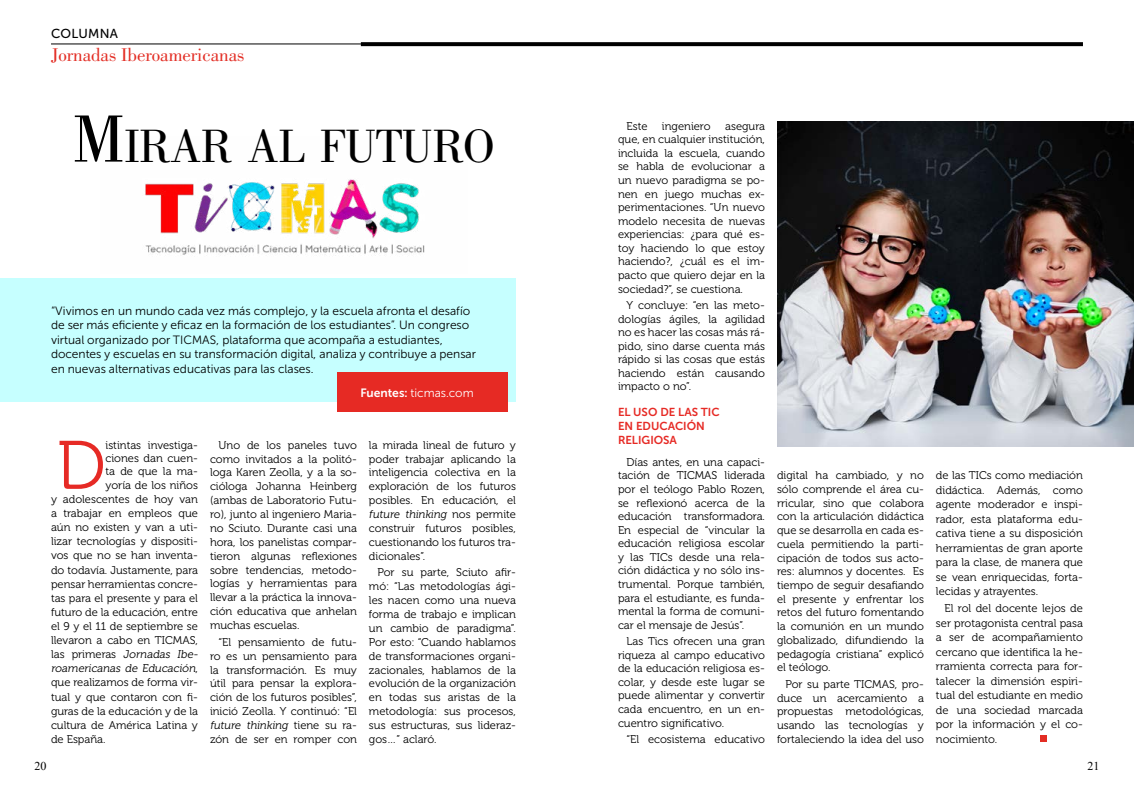
<style>
.page{position:relative;width:1134px;height:794px;background:#fff}
.page>*{position:absolute;margin:0;border:0;box-sizing:border-box;transform-origin:0 0}
.t1{font:68.4px "Museo 300";color:#e62a25}
.t2{font:48.3px "Bodoni Std";letter-spacing:-.03em;color:#000}
.t3{font:19px "Bodoni Std";color:#e32d24}
.t4{font:13px "Museo Sans 500";letter-spacing:.02em;color:#000}
.t5{font:12px/14.5px "Museo Sans Cyrl W03 300";color:#000}
.t6{font:12px "Museo Sans Cyrl W03 300";color:#fff}
.t7{font:12px "Times New Roman";color:#000}
.t8{font:11.5px/14px "Museo Sans Cyrl W03 700";color:#e62a25}
.t9{font:11.2px/13.9px "Museo 300";color:#000;text-align:justify}
.t10{font:italic 11.2px "Museo 300";color:#000}
.s1{font-size:69px}
.s2{font-family:"Museo Sans Cyrl W03 700"}
.s3{font-style:normal}
.s4{font-style:italic}
</style>
<div class="page">
<div style="left:0;top:278px;width:516px;height:124px;background:#c6ffff"></div>
<hr style="left:51px;top:44px;width:442px;height:1px;background:#000">
<svg style="left:361px;top:42px;width:722px;height:4px;background:#0a0a0a"></svg>
<div style="left:337px;top:373px;width:170px;height:39px;background:#e62a24"></div>
<div style="left:1040px;top:735px;width:7px;height:6px;background:#e32d24"></div>
<img style="left:145px;top:179px;width:280px;height:77px">
<img style="left:777px;top:121px;width:357px;height:325px">
<p class="t4" style="left:51px;top:27px;width:69px">COLUMNA</p>
<h3 class="t3" style="left:51px;top:44px;width:195px">Jornadas Iberoamericanas</h3>
<h2 class="t2" style="left:72px;top:119px;width:425px"><span class="s1">M</span>IRAR AL FUTURO</h2>
<p class="t5" style="left:51px;top:303px;width:427px">“Vivimos en un mundo cada vez más complejo, y la escuela afronta el desafío de ser más eficiente y eficaz en la formación de los estudiantes”. Un congreso virtual organizado por TICMAS, plataforma que acompaña a estudiantes, docentes y escuelas en su transformación digital, analiza y contribuye a pensar en nuevas alternativas educativas para las clases.</p>
<p class="t6" style="left:360px;top:386px;width:115px"><span class="s2">Fuentes:</span> ticmas.com</p>
<h1 class="t1" style="left:57px;top:428px;width:50px">D</h1>
<p class="t9" style="left:106px;top:438px;width:94px">istintas investiga-</p>
<p class="t9" style="left:106px;top:451px;width:94px">ciones dan cuen-</p>
<p class="t9" style="left:106px;top:465px;width:94px">ta de que la ma-</p>
<p class="t9" style="left:106px;top:478px;width:94px">yoría de los niños</p>
<p class="t9" style="left:51px;top:492px;width:148px">y adolescentes de hoy van</p>
<p class="t9" style="left:51px;top:506px;width:148px">a trabajar en empleos que</p>
<p class="t9" style="left:51px;top:520px;width:148px">aún no existen y van a uti-</p>
<p class="t9" style="left:51px;top:535px;width:148px">lizar tecnologías y dispositi-</p>
<p class="t9" style="left:51px;top:549px;width:148px">vos que no se han inventa-</p>
<p class="t9" style="left:51px;top:563px;width:148px">do todavía. Justamente, para</p>
<p class="t9" style="left:51px;top:577px;width:148px">pensar herramientas concre-</p>
<p class="t9" style="left:51px;top:591px;width:148px">tas para el presente y para el</p>
<p class="t9" style="left:51px;top:605px;width:148px">futuro de la educación, entre</p>
<p class="t9" style="left:51px;top:619px;width:148px">el 9 y el 11 de septiembre se</p>
<p class="t9" style="left:51px;top:633px;width:148px">llevaron a cabo en TICMAS,</p>
<p class="t10" style="left:51px;top:648px;width:150px"><span class="s3">l as p rim e ras</span> Jornadas Ibe-</p>
<p class="t10" style="left:51px;top:662px;width:148px">roamericanas de Educación<span class="s3">,</span></p>
<p class="t9" style="left:51px;top:676px;width:148px">que realizamos de forma vir-</p>
<p class="t9" style="left:51px;top:690px;width:148px">tual y que contaron con fi-</p>
<p class="t9" style="left:51px;top:704px;width:148px">guras de la educación y de la</p>
<p class="t9" style="left:51px;top:718px;width:148px">cultura de América Latina y</p>
<p class="t9" style="left:51px;top:732px;width:56px">de España.</p>
<p class="t9" style="left:210px;top:438px;width:148px;text-indent:9px">Uno de los paneles tuvo como invitados a la politó&shy;loga Karen Zeolla, y a la so&shy;cióloga Johanna Heinberg (ambas de Laboratorio Futu&shy;ro), junto al ingeniero Maria&shy;no Sciuto. Durante casi una hora, los panelistas compar&shy;tieron algunas reflexiones sobre tendencias, metodo&shy;logías y herramientas para llevar a la práctica la innova&shy;ción educativa que anhelan muchas escuelas.</p>
<p class="t9" style="left:210px;top:635px;width:148px;text-indent:9px">“El pensamiento de futu&shy;ro es un pensamiento para la transformación. Es muy útil para pensar la explora&shy;ción de los futuros posibles”, inició Zeolla. Y continuó: “El <span class="s4">future thinking</span> t i e n e s u ra - zón de ser en romper con</p>
<p class="t9" style="left:369px;top:438px;width:148px">la mirada lineal de futuro y poder trabajar aplicando la inteligencia colectiva en la exploración de los futuros posibles. En educación, el <span class="s4">future thinking</span> n o s p e r m i t e construir futuros posibles, cuestionando los futuros tra&shy;dicionales”.</p>
<p class="t9" style="left:369px;top:566px;width:148px;text-indent:9px">Por su parte, Sciuto afir&shy;mó: “Las metodologías ági&shy;les nacen como una nueva forma de trabajo e implican un cambio de paradigma”.<br>Por esto: “Cuando hablamos de transformaciones organi&shy;zacionales, hablamos de la evolución de la organización en todas sus aristas de la metodología: sus procesos, sus estructuras, sus lideraz&shy;gos…” aclaró.</p>
<p class="t9" style="left:626px;top:119px;width:22px">Este</p>
<p class="t9" style="left:662px;top:119px;width:50px">ingeniero</p>
<p class="t9" style="left:618px;top:119px;width:148px;line-height:13.6px;text-indent:107px">asegura que, en cualquier institución, incluida la escuela, cuando se habla de evolucionar a un nuevo paradigma se po&shy;nen en juego muchas ex&shy;perimentaciones. “Un nuevo modelo necesita de nuevas experiencias: ¿para qué es&shy;toy haciendo lo que estoy haciendo?, ¿cuál es el im&shy;pacto que quiero dejar en la sociedad?”, se cuestiona.</p>
<p class="t9" style="left:618px;top:298px;width:148px;line-height:13.6px;text-indent:9px">Y concluye: “en las meto&shy;dologías ágiles, la agilidad no es hacer las cosas más rá&shy;pido, sino darse cuenta más rápido si las cosas que estás haciendo están causando impacto o no”.</p>
<p class="t8" style="left:618px;top:405px;width:103px">EL USO DE LAS TIC<br>EN EDUCACIÓN<br>RELIGIOSA</p>
<p class="t9" style="left:618px;top:455px;width:148px;line-height:13.6px;text-indent:9px">Días antes, en una capaci&shy;tación de TICMAS liderada por el teólogo Pablo Rozen, se reflexionó acerca de la educación transformadora.<br>En especial de “vincular la educación religiosa escolar y las TICs desde una rela&shy;ción didáctica y no sólo ins&shy;trumental. Porque también, para el estudiante, es funda&shy;mental la forma de comuni&shy;car el mensaje de Jesús”.</p>
<p class="t9" style="left:618px;top:634px;width:148px;line-height:13.6px;text-indent:9px">Las Tics ofrecen una gran riqueza al campo educativo de la educación religiosa es&shy;colar, y desde este lugar se puede alimentar y convertir cada encuentro, en un en&shy;cuentro significativo.</p>
<p class="t9" style="left:626px;top:732px;width:140px">“El ecosistema educativo</p>
<p class="t9" style="left:777px;top:468px;width:148px">digital ha cambiado, y no sólo comprende el área cu&shy;rricular, sino que colabora con la articulación didáctica que se desarrolla en cada es&shy;cuela permitiendo la parti&shy;cipación de todos sus acto&shy;res: alumnos y docentes. Es tiempo de seguir desafiando el presente y enfrentar los retos del futuro fomentando la comunión en un mundo globalizado, difundiendo la pedagogía cristiana” explicó el teólogo.</p>
<p class="t9" style="left:777px;top:677px;width:148px;text-indent:9px">Por su parte TICMAS, pro&shy;duce un acercamiento a propuestas metodológicas, usando las tecnologías y fortaleciendo la idea del uso</p>
<p class="t9" style="left:936px;top:468px;width:148px;line-height:14.5px">de las TICs como mediación didáctica. Además, como agente moderador e inspi&shy;rador, esta plataforma edu&shy;cativa tiene a su disposición herramientas de gran aporte para la clase, de manera que se vean enriquecidas, forta&shy;lecidas y atrayentes.</p>
<p class="t9" style="left:936px;top:601px;width:148px;line-height:14.5px;text-indent:9px">El rol del docente lejos de ser protagonista central pasa a ser de acompañamiento cercano que identifica la he&shy;rramienta correcta para for&shy;talecer la dimensión espiri&shy;tual del estudiante en medio de una sociedad marcada por la información y el co&shy;nocimiento.</p>
<p class="t7" style="left:35px;top:757px;width:13px">20</p>
<p class="t7" style="left:1087px;top:757px;width:13px">21</p>
</div>
